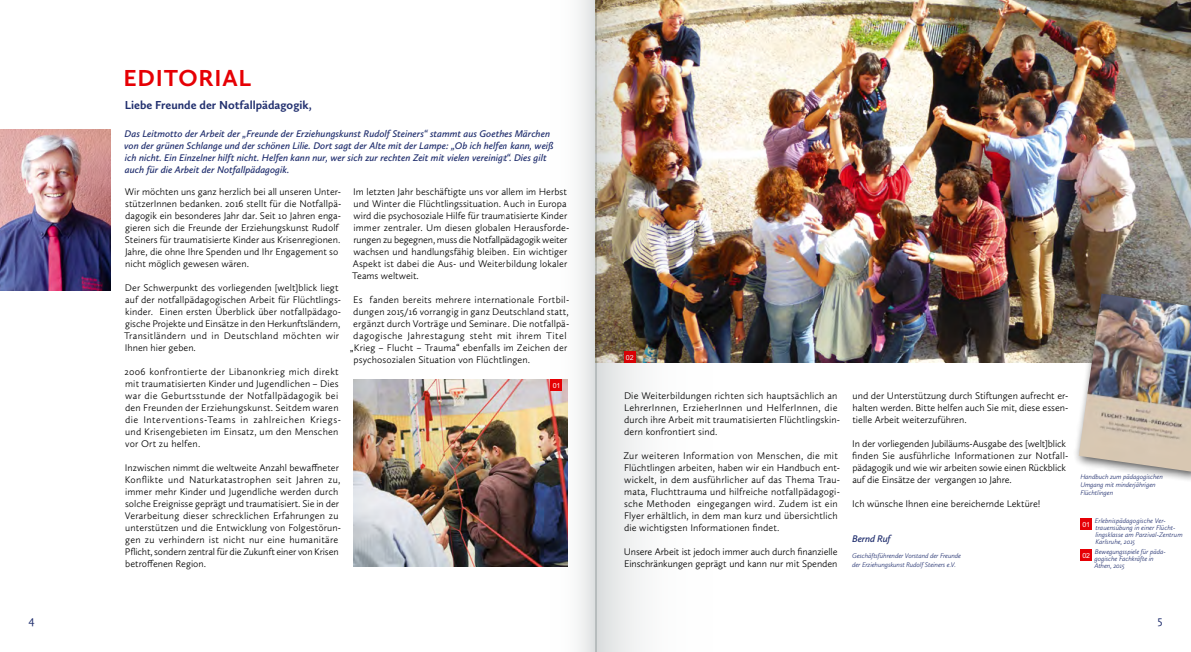
<style>
.page{position:relative;width:1191px;height:652px;background:#fff}
.page>*{position:absolute;margin:0;border:0;box-sizing:border-box;transform-origin:0 0}
.t1{font:700 24px "Calluna Sans";letter-spacing:.035em;color:#e60005}
.t2{font:700 12px "Calluna Sans";color:#22306f}
.t3{font:12px "Calluna Sans";color:#22306f}
.t4{font:300 10px/12px "Calluna Sans";letter-spacing:.01em;color:#000}
.t5{font:italic 600 10px/12px "Calluna Sans";color:#22306f}
.t6{font:300 10px/12px "Calluna Sans";letter-spacing:-.01em;color:#000}
.t7{font:300 10px "Calluna Sans";letter-spacing:.04em;color:#000}
.t8{font:italic 300 7px/7px "Calluna Sans";letter-spacing:-.01em;color:#22306f}
.t9{font:7px "Arial";color:#fff}
.s1{font-family:"Arial";font-weight:400;font-style:normal;color:#fff}
</style>
<div class="page">
<img style="left:0;top:130px;width:111px;height:161px">
<img style="left:825px;top:0;width:366px;height:363px">
<img style="left:353px;top:380px;width:151px;height:187px">
<div style="left:1080px;top:518px;width:11px;height:12px;background:#e60005"></div>
<div style="left:1080px;top:549px;width:11px;height:11px;background:#e60005"></div>
<div style="left:1073px;top:288px;width:118px;height:195px;background:#000;opacity:.7"></div>
<img style="left:1078px;top:294px;width:113px;height:178px">
<svg style="left:504px;top:0;width:91px;height:652px"></svg>
<img style="left:595px;top:0;width:230px;height:652px">
<h1 class="t1" style="left:123px;top:63px;width:129px">EDITORIAL</h1>
<p class="t2" style="left:125px;top:98px;width:188px">Liebe Freunde der Notfallpädagogik,</p>
<p class="t5" style="left:124px;top:128px;width:431px">Das Leitmotto der Arbeit der „Freunde der Erziehungskunst Rudolf Steiners“ stammt aus Goethes Märchen von der grünen Schlange und der schönen Lilie. Dort sagt der Alte mit der Lampe: „Ob ich helfen kann, weiß ich nicht. Ein Einzelner hilft nicht. Helfen kann nur, wer sich zur rechten Zeit mit vielen vereinigt“. Dies gilt auch für die Arbeit der Notfallpädagogik.</p>
<p class="t4" style="left:125px;top:185px;width:218px">Wir möchten uns ganz herzlich bei all unseren Unter&shy;stützerInnen bedanken. 2016 stellt für die Notfallpä&shy;dagogik ein besonderes Jahr dar. Seit 10 Jahren enga&shy;gieren sich die Freunde der Erziehungskunst Rudolf Steiners für traumatisierte Kinder aus Krisenregionen.<br>Jahre, die ohne Ihre Spenden und Ihr Engagement so nicht möglich gewesen wären.</p>
<p class="t4" style="left:124px;top:281px;width:219px">Der Schwerpunkt des vorliegenden [welt]blick liegt auf der notfallpädagogischen Arbeit für Flüchtlings&shy;kinder. Einen ersten Überblick über notfallpädago&shy;gische Projekte und Einsätze in den Herkunftsländern, Transitländern und in Deutschland möchten wir Ihnen hier geben.</p>
<p class="t4" style="left:124px;top:365px;width:218px">2006 konfrontierte der Libanonkrieg mich direkt mit traumatisierten Kinder und Jugendlichen – Dies war die Geburtsstunde der Notfallpädagogik bei den Freunden der Erziehungskunst. Seitdem waren die Interventions-Teams in zahlreichen Kriegs&shy;und Krisengebieten im Einsatz, um den Menschen vor Ort zu helfen.</p>
<p class="t4" style="left:125px;top:461px;width:218px">Inzwischen nimmt die weltweite Anzahl bewaffneter Konflikte und Naturkatastrophen seit Jahren zu, immer mehr Kinder und Jugendliche werden durch solche Ereignisse geprägt und traumatisiert. Sie in der Verarbeitung dieser schrecklichen Erfahrungen zu unterstützen und die Entwicklung von Folgestörun&shy;gen zu verhindern ist nicht nur eine humanitäre Pflicht, sondern zentral für die Zukunft einer von Krisen betroffenen Region.</p>
<p class="t4" style="left:352px;top:185px;width:218px">Im letzten Jahr beschäftigte uns vor allem im Herbst und Winter die Flüchtlingssituation. Auch in Europa wird die psychosoziale Hilfe für traumatisierte Kinder immer zentraler. Um diesen globalen Herausforde&shy;rungen zu begegnen, muss die Notfallpädagogik weiter wachsen und handlungsfähig bleiben. Ein wichtiger Aspekt ist dabei die Aus- und Weiterbildung lokaler Teams weltweit.</p>
<p class="t4" style="left:353px;top:293px;width:217px">Es fanden bereits mehrere internationale Fortbil-</p>
<p class="t4" style="left:353px;top:305px;width:217px">dungen 2015/16 vorrangig in ganz Deutschland statt,</p>
<p class="t4" style="left:353px;top:317px;width:217px">ergänzt durch Vorträge und Seminare. Die notfallpä-</p>
<p class="t7" style="left:353px;top:330px;width:215px">dagogische Jahrestagung steht mit ihrem Titel</p>
<p class="t4" style="left:350px;top:341px;width:219px">„Krieg – Flucht – Trauma“ ebenfalls im Zeichen der</p>
<p class="t4" style="left:353px;top:353px;width:178px">psychosozialen Situation von Flüchtlingen.</p>
<p class="t9" style="left:552px;top:382px;width:9px">01</p>
<p class="t9" style="left:626px;top:354px;width:9px">02</p>
<p class="t4" style="left:624px;top:389px;width:218px">Die Weiterbildungen richten sich hauptsächlich an LehrerInnen, ErzieherInnen und HelferInnen, die durch ihre Arbeit mit traumatisierten Flüchtlingskin&shy;dern konfrontiert sind.</p>
<p class="t4" style="left:623px;top:449px;width:218px">Zur weiteren Information von Menschen, die mit Flüchtlingen arbeiten, haben wir ein Handbuch ent&shy;wickelt, in dem ausführlicher auf das Thema Trau&shy;mata, Fluchttrauma und hilfreiche notfallpädagogi&shy;sche Methoden eingegangen wird. Zudem ist ein Flyer erhältlich, in dem man kurz und übersichtlich die wichtigsten Informationen findet.</p>
<p class="t6" style="left:624px;top:545px;width:215px">Unsere Arbeit ist jedoch immer auch durch finanzielle<br>Einschränkungen geprägt und kann nur mit Spenden</p>
<p class="t4" style="left:852px;top:389px;width:217px;text-align:justify">und der Unterstützung durch Stiftungen aufrecht er&shy;halten werden. Bitte helfen auch Sie mit, diese essen&shy;tielle Arbeit weiterzuführen.</p>
<p class="t4" style="left:852px;top:437px;width:216px;text-align:justify">In der vorliegenden Jubiläums-Ausgabe des [welt]blick finden Sie ausführliche Informationen zur Notfall&shy;pädagogik und wie wir arbeiten sowie einen Rückblick auf die Einsätze der vergangen 10 Jahre.</p>
<p class="t4" style="left:852px;top:497px;width:190px">Ich wünsche Ihnen eine bereichernde Lektüre!</p>
<p class="t5" style="left:852px;top:533px;width:40px">Bernd Ruf</p>
<p class="t8" style="left:852px;top:551px;width:110px;line-height:9px">Geschäftsführender Vorstand der Freunde der Erziehungskunst Rudolf Steiners e.V.</p>
<p class="t8" style="left:1080px;top:472px;width:84px;line-height:8px">Handbuch zum pädagogischen<br>Umgang mit minderjährigen<br>Flüchtlingen</p>
<p class="t8" style="left:1095px;top:517px;width:89px;text-indent:-13px"><span class="s1">01</span> Erlebnispädagogische Ver&shy;trauensübung in einer Flücht&shy;lingsklasse am Parzival-Zentrum<br>Karlsruhe, 2015</p>
<p class="t9" style="left:1082px;top:551px;width:9px">02</p>
<p class="t8" style="left:1094px;top:548px;width:73px">Bewegungsspiele für päda&shy;gogische Fachkräfte in<br>Athen, 2015</p>
<p class="t3" style="left:29px;top:612px;width:8px">4</p>
<p class="t3" style="left:1157px;top:612px;width:6px">5</p>
</div>
